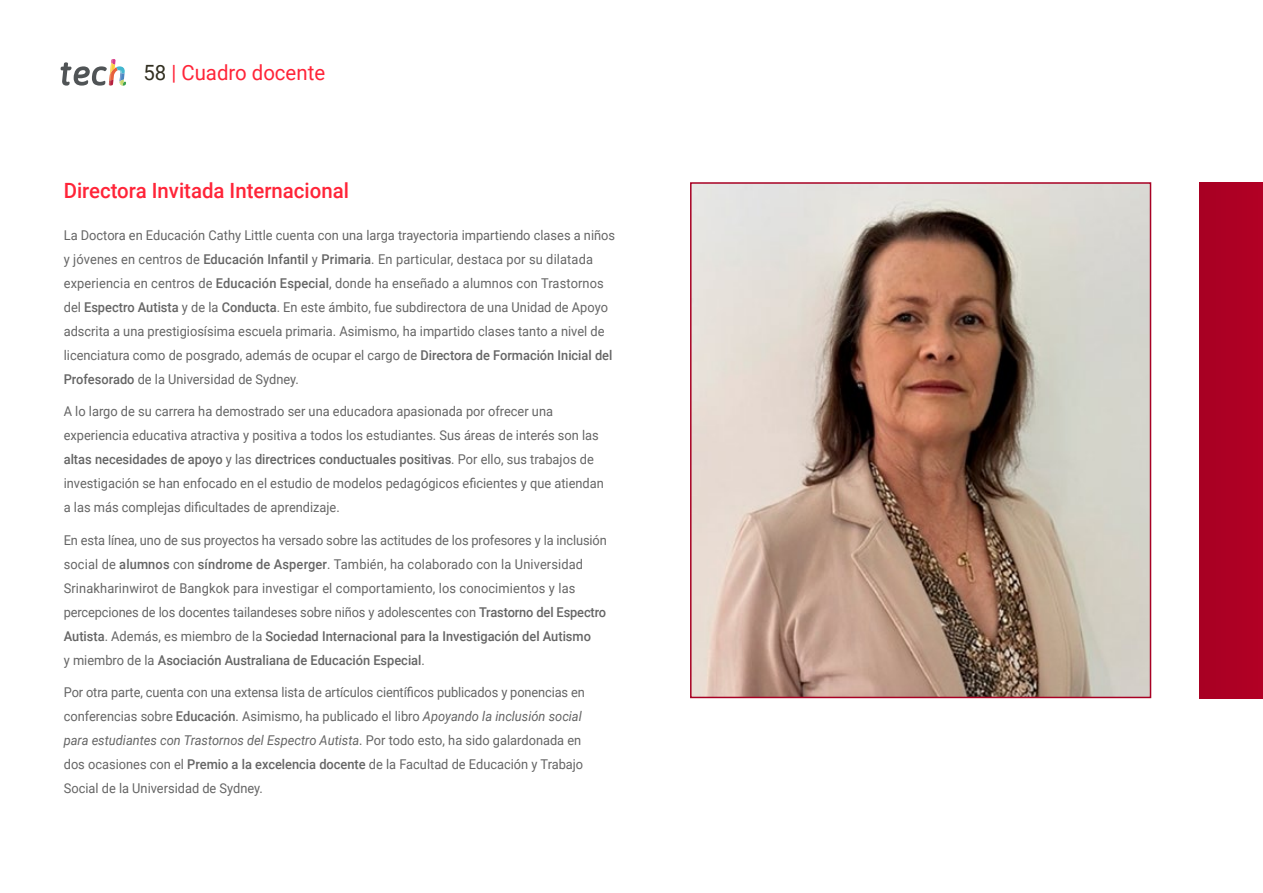
<style>
.page{position:relative;width:1263px;height:893px;background:#fff}
.page>*{position:absolute;margin:0;border:0;box-sizing:border-box;transform-origin:0 0}
.t1{font:500 21px "Roboto";color:#ff2438}
.t2{font:21px "Roboto";color:#ff2438}
.t3{font:13.5px/24px "Roboto";color:#656565;scale:.95 1}
.s1{color:#312e20}
.s2{font-weight:500}
.s3{font-style:italic}
</style>
<div class="page">
<svg style="left:61px;top:59px;width:65px;height:27px"></svg>
<div style="left:1199px;top:182px;width:64px;height:516px;background:#ad0024"></div>
<img style="left:693px;top:185px;width:455px;height:510px">
<div style="left:690px;top:182px;width:461px;height:516px;border:2px solid #a80023"></div>
<h1 class="t2" style="left:144px;top:57px;width:183px"><span class="s1">58</span> | Cuadro docente</h1>
<h1 class="t1" style="left:64px;top:176px;width:287px">Directora Invitada Internacional</h1>
<p class="t3" style="left:64px;top:222px;width:582px">La Doctora en Educación Cathy Little cuenta con una larga trayectoria impartiendo clases a niños y jóvenes en centros de <span class="s2">Educación Infantil</span> y <span class="s2">Primaria</span>. En particular, destaca por su dilatada experiencia en centros de <span class="s2">Educación Especial</span>, donde ha enseñado a alumnos con Trastornos del <span class="s2">Espectro Autista</span> y de la <span class="s2">Conducta</span>. En este ámbito, fue subdirectora de una Unidad de Apoyo adscrita a una prestigiosísima escuela primaria. Asimismo, ha impartido clases tanto a nivel de licenciatura como de posgrado, además de ocupar el cargo de <span class="s2">Directora de Formación Inicial del Profesorado</span> de la Universidad de Sydney.</p>
<p class="t3" style="left:64px;top:399px;width:570px">A lo largo de su carrera ha demostrado ser una educadora apasionada por ofrecer una experiencia educativa atractiva y positiva a todos los estudiantes. Sus áreas de interés son las <span class="s2">altas necesidades de apoyo</span> y las <span class="s2">directrices conductuales positivas</span>. Por ello, sus trabajos de investigación se han enfocado en el estudio de modelos pedagógicos eficientes y que atiendan a las más complejas dificultades de aprendizaje.</p>
<p class="t3" style="left:64px;top:527px;width:573px">En esta línea, uno de sus proyectos ha versado sobre las actitudes de los profesores y la inclusión social de <span class="s2">alumnos</span> con <span class="s2">síndrome de Asperger</span>. También, ha colaborado con la Universidad Srinakharinwirot de Bangkok para investigar el comportamiento, los conocimientos y las percepciones de los docentes tailandeses sobre niños y adolescentes con <span class="s2">Trastorno del Espectro Autista</span>. Además, es miembro de la <span class="s2">Sociedad Internacional para la Investigación del Autismo<br></span>y miembro de la <span class="s2">Asociación Australiana de Educación Especial</span>.</p>
<p class="t3" style="left:64px;top:680px;width:550px">Por otra parte, cuenta con una extensa lista de artículos científicos publicados y ponencias en conferencias sobre <span class="s2">Educación</span>. Asimismo, ha publicado el libro <span class="s3">Apoyando la inclusión social para estudiantes con Trastornos del Espectro Autista</span>. Por todo esto, ha sido galardonada en dos ocasiones con el <span class="s2">Premio a la excelencia docente</span> de la Facultad de Educación y Trabajo Social de la Universidad de Sydney.</p>
</div>
